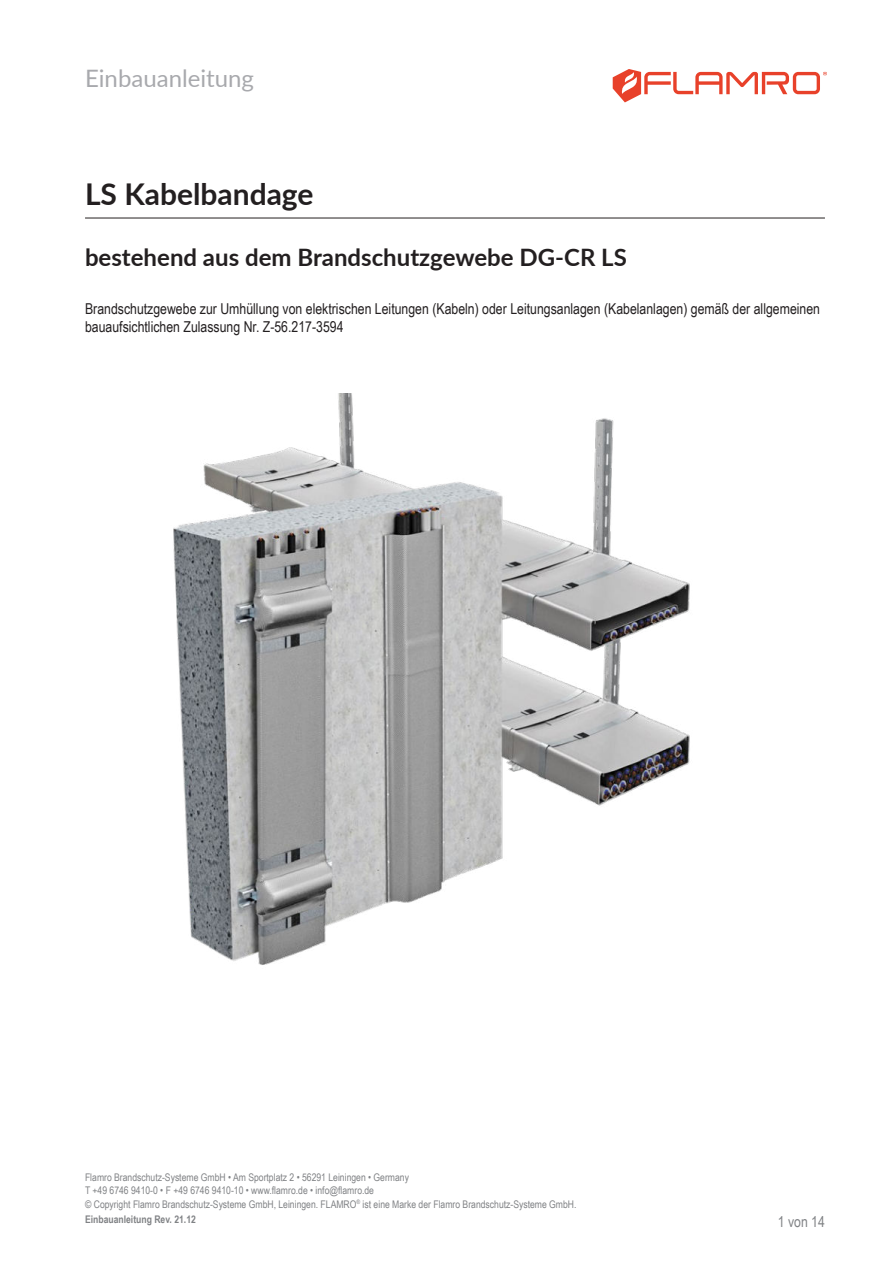
<style>
.page{position:relative;width:893px;height:1263px;background:#fff}
.page>*{position:absolute;margin:0;border:0;box-sizing:border-box;transform-origin:0 0}
.t1{font:700 30px "Lato";color:#231f20}
.t2{font:700 24px "Lato";color:#231f20}
.t3{font:24px "Lato";color:#a8a9ad}
.t4{font:15px/18px "Arial Narrow";color:#231f20}
.t5{font:15px "Arial Narrow";color:#808285}
.t6{font:10.5px/13.6px "Arial Narrow";color:#808285}
.t7{font:700 10.5px "Arial Narrow";color:#808285}
</style>
<div class="page">
<hr style="left:85px;top:218px;width:740px;height:1px;background:#231f20">
<img style="left:173px;top:393px;width:517px;height:572px">
<svg style="left:613px;top:69px;width:214px;height:33px"></svg>
<h2 class="t3" style="left:85px;top:70px;width:170px">Einbauanleitung</h2>
<h1 class="t1" style="left:85px;top:183px;width:230px">LS Kabelbandage</h1>
<h2 class="t2" style="left:85px;top:248px;width:543px">bestehend aus dem Brandschutzgewebe DG-CR LS</h2>
<h3 class="t4" style="left:85px;top:301px;width:737px">Brandschutzgewebe zur Umhüllung von elektrischen Leitungen (Kabeln) oder Leitungsanlagen (Kabelanlagen) gemäß der allgemeinen bauaufsichtlichen Zulassung Nr. Z-56.217-3594</h3>
<p class="t6" style="left:85px;top:1171px;width:493px">Flamro Brandschutz-Systeme GmbH • Am Sportplatz 2 • 56291 Leiningen • Germany<br>T +49 6746 9410-0 • F +49 6746 9410-10 • www.flamro.de • info@flamro.de<br>© Copyright Flamro Brandschutz-Systeme GmbH, Leiningen. FLAMRO<sup>®</sup> ist eine Marke der Flamro Brandschutz-Systeme GmbH.</p>
<p class="t7" style="left:85px;top:1216px;width:112px">Einbauanleitung Rev. 21.12</p>
<h3 class="t5" style="left:778px;top:1216px;width:49px">1 von 14</h3>
</div>
